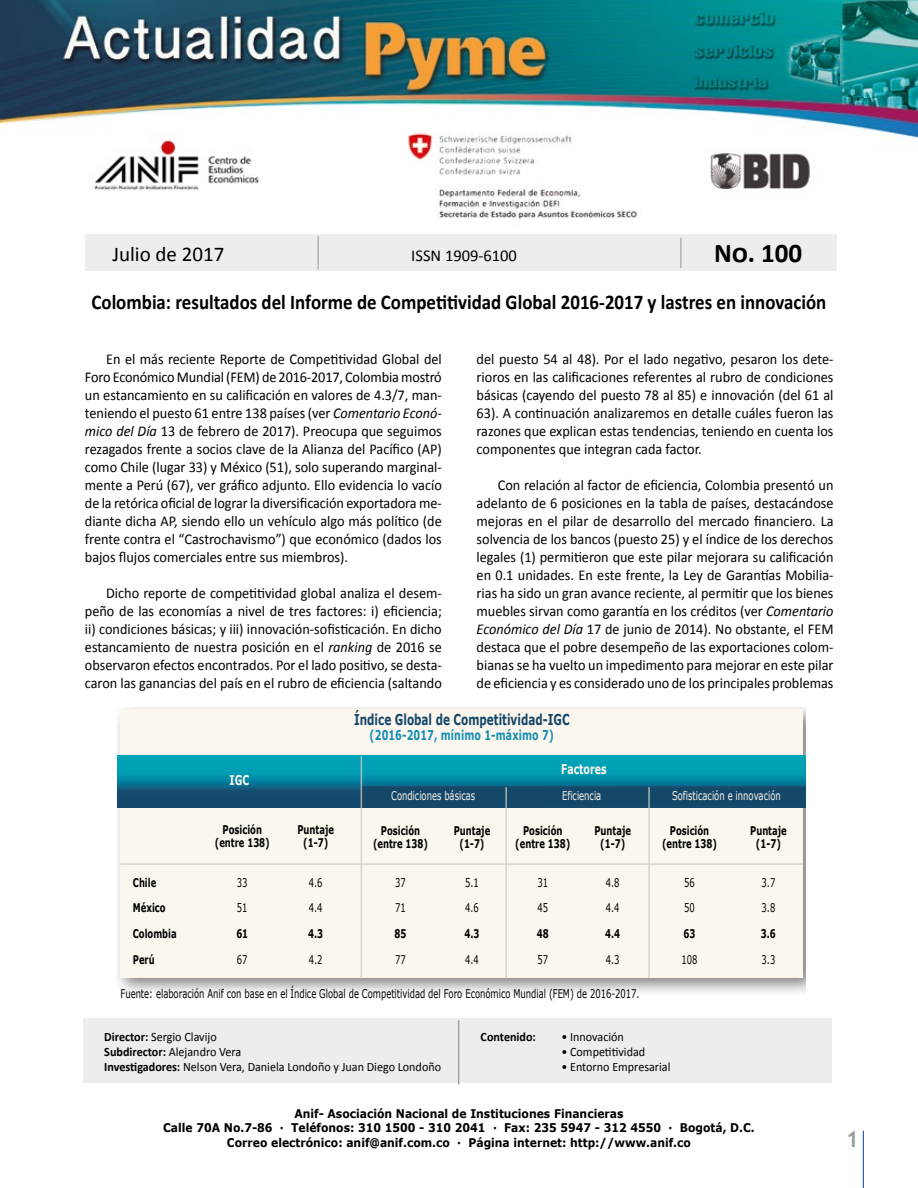
<style>
.page{position:relative;width:918px;height:1188px;background:#fff}
.page>*{position:absolute;margin:0;border:0;box-sizing:border-box;transform-origin:0 0}
.t1{font:700 27px "Calibri";color:#000}
.t2{font:700 22.5px "Trebuchet MS";color:#9d9d9c}
.t3{font:700 21px "Calibri";color:#000;scale:.9 1}
.t4{font:21px "Calibri";color:#000}
.t5{font:16.5px "Calibri";color:#000}
.t6{font:15px/18px "Calibri";color:#000;text-align:justify;scale:.95 1}
.t7{font:700 15px "Verdana";color:#154769;scale:.7 1}
.t8{font:700 13.5px "Verdana";letter-spacing:.01em;color:#148eb0;scale:.7 1}
.t9{font:700 13.5px "Verdana";color:#fcf7ee;scale:.7 1}
.t10{font:12.75px/15.3px "Calibri";color:#000;scale:.95 1}
.t11{font:700 12.75px "Calibri";color:#000;scale:.95 1}
.t12{font:700 12px/14.4px "Verdana";color:#000;text-align:center;scale:.9 1}
.t13{font:700 12px/13.5px "Verdana";color:#000;text-align:center;scale:.7 1}
.t14{font:12px "Verdana";color:#000;scale:.7 1}
.t15{font:12px "Verdana";color:#fcf7ee;scale:.7 1}
.s1{font-style:italic}
.s2{font-weight:700}
</style>
<div class="page">
<img style="left:0;top:0;width:918px;height:220px">
<div style="left:84px;top:1018px;width:748px;height:65px;background:#ededed"></div>
<div style="left:85px;top:235px;width:752px;height:36px;background:#ededed"></div>
<hr style="left:458px;top:1020px;width:1px;height:65px;background:#a3a3a3">
<hr style="left:863px;top:1131px;width:1px;height:57px;background:#063e85">
<hr style="left:317px;top:236px;width:2px;height:33px;background:#b3b2b2">
<hr style="left:680px;top:238px;width:2px;height:30px;background:#b3b2b2">
<img style="left:117px;top:708px;width:688px;height:285px">
<div style="left:121px;top:709px;width:682px;height:269px;background:#fcf7ee"></div>
<svg style="left:118px;top:755px;width:687px;height:53px;background:#05849f"></svg>
<div style="left:361px;top:787px;width:444px;height:19px;background:#154769"></div>
<hr style="left:361px;top:756px;width:1px;height:223px;background:#d0ccbf">
<hr style="left:648px;top:787px;width:2px;height:191px;background:#d0ccbf">
<hr style="left:121px;top:863px;width:682px;height:2px;background:#d0ccbf">
<hr style="left:505px;top:787px;width:2px;height:192px;background:#d0ccbf">
<h3 class="t4" style="left:112px;top:241px;width:113px">Julio de 2017</h3>
<p class="t5" style="left:411px;top:245px;width:107px">ISSN 1909-6100</p>
<h1 class="t1" style="left:714px;top:236px;width:90px">No. 100</h1>
<h3 class="t3" style="left:92px;top:289px;width:818px">Colombia: resultados del Informe de Competitividad Global 2016-2017 y lastres en innovación</h3>
<p class="t6" style="left:85px;top:350px;width:377px;text-indent:21px">En el más reciente Reporte de Competitividad Global del Foro Económico Mundial (FEM) de 2016-2017, Colombia mostró un estancamiento en su calificación en valores de 4.3/7, man&shy;teniendo el puesto 61 entre 138 países (ver <span class="s1">Comentario Econó&shy;mico del Día</span> 13 de febrero de 2017). Preocupa que seguimos rezagados frente a socios clave de la Alianza del Pacífico (AP) como Chile (lugar 33) y México (51), solo superando marginal&shy;mente a Perú (67), ver gráfico adjunto. Ello evidencia lo vacío de la retórica oficial de lograr la diversificación exportadora me&shy;diante dicha AP, siendo ello un vehículo algo más político (de frente contra el “Castrochavismo”) que económico (dados los bajos flujos comerciales entre sus miembros).</p>
<p class="t6" style="left:85px;top:584px;width:377px;text-indent:21px">Dicho reporte de competitividad global analiza el desem&shy;peño de las economías a nivel de tres factores: i) eficiencia; ii) condiciones básicas; y iii) innovación-sofisticación. En dicho estancamiento de nuestra posición en el <span class="s1">ranking</span> de 2016 se observaron efectos encontrados. Por el lado positivo, se desta&shy;caron las ganancias del país en el rubro de eficiencia (saltando</p>
<p class="t6" style="left:477px;top:350px;width:377px">del puesto 54 al 48). Por el lado negativo, pesaron los dete&shy;rioros en las calificaciones referentes al rubro de condiciones básicas (cayendo del puesto 78 al 85) e innovación (del 61 al 63). A continuación analizaremos en detalle cuáles fueron las razones que explican estas tendencias, teniendo en cuenta los componentes que integran cada factor.</p>
<p class="t6" style="left:477px;top:476px;width:377px;text-indent:21px">Con relación al factor de eficiencia, Colombia presentó un adelanto de 6 posiciones en la tabla de países, destacándose mejoras en el pilar de desarrollo del mercado financiero. La solvencia de los bancos (puesto 25) y el índice de los derechos legales (1) permitieron que este pilar mejorara su calificación en 0.1 unidades. En este frente, la Ley de Garantías Mobilia&shy;rias ha sido un gran avance reciente, al permitir que los bienes muebles sirvan como garantía en los créditos (ver <span class="s1">Comentario Económico del Día</span> 17 de junio de 2014). No obstante, el FEM destaca que el pobre desempeño de las exportaciones colom&shy;bianas se ha vuelto un impedimento para mejorar en este pilar de eficiencia y es considerado uno de los principales problemas</p>
<p class="t9" style="left:230px;top:770px;width:30px">IGC</p>
<p class="t13" style="left:215px;top:822px;width:80px">Posición (entre 138)</p>
<p class="t13" style="left:298px;top:822px;width:54px">Puntaje (1-7)</p>
<p class="t7" style="left:354px;top:709px;width:310px">Índice Global de Competitividad-IGC</p>
<p class="t8" style="left:370px;top:726px;width:265px">(2016-2017, mínimo 1-máximo 7)</p>
<p class="t9" style="left:561px;top:760px;width:66px">Factores</p>
<p class="t15" style="left:391px;top:788px;width:122px">Condiciones básicas</p>
<p class="t15" style="left:562px;top:788px;width:58px">Eficiencia</p>
<p class="t15" style="left:672px;top:788px;width:157px">Sofisticación e innovación</p>
<p class="t13" style="left:373px;top:823px;width:80px">Posición (entre 138)</p>
<p class="t13" style="left:454px;top:823px;width:54px">Puntaje (1-7)</p>
<p class="t13" style="left:515px;top:823px;width:80px">Posición (entre 138)</p>
<p class="t13" style="left:594px;top:823px;width:54px">Puntaje (1-7)</p>
<p class="t13" style="left:662px;top:823px;width:80px">Posición (entre 138)</p>
<p class="t13" style="left:750px;top:823px;width:54px">Puntaje (1-7)</p>
<p class="t13" style="left:133px;top:875px;width:35px">Chile</p>
<p class="t14" style="left:237px;top:874px;width:17px">33</p>
<p class="t14" style="left:309px;top:874px;width:21px">4.6</p>
<p class="t14" style="left:395px;top:874px;width:17px">37</p>
<p class="t14" style="left:465px;top:874px;width:21px">5.1</p>
<p class="t14" style="left:537px;top:874px;width:17px">31</p>
<p class="t14" style="left:606px;top:874px;width:21px">4.8</p>
<p class="t14" style="left:684px;top:874px;width:17px">56</p>
<p class="t14" style="left:762px;top:874px;width:21px">3.7</p>
<p class="t13" style="left:133px;top:901px;width:48px">México</p>
<p class="t14" style="left:237px;top:900px;width:17px">51</p>
<p class="t14" style="left:309px;top:900px;width:21px">4.4</p>
<p class="t14" style="left:395px;top:900px;width:17px">71</p>
<p class="t14" style="left:465px;top:900px;width:21px">4.6</p>
<p class="t14" style="left:537px;top:900px;width:17px">45</p>
<p class="t14" style="left:606px;top:900px;width:21px">4.4</p>
<p class="t14" style="left:684px;top:900px;width:17px">50</p>
<p class="t14" style="left:762px;top:900px;width:21px">3.8</p>
<p class="t13" style="left:133px;top:927px;width:64px">Colombia</p>
<p class="t13" style="left:236px;top:927px;width:19px">61</p>
<p class="t13" style="left:308px;top:927px;width:23px">4.3</p>
<p class="t13" style="left:395px;top:927px;width:19px">85</p>
<p class="t13" style="left:465px;top:927px;width:23px">4.3</p>
<p class="t13" style="left:537px;top:927px;width:19px">48</p>
<p class="t13" style="left:605px;top:927px;width:23px">4.4</p>
<p class="t13" style="left:684px;top:927px;width:19px">63</p>
<p class="t13" style="left:761px;top:927px;width:23px">3.6</p>
<p class="t13" style="left:133px;top:953px;width:33px">Perú</p>
<p class="t14" style="left:237px;top:952px;width:17px">67</p>
<p class="t14" style="left:309px;top:952px;width:21px">4.2</p>
<p class="t14" style="left:395px;top:952px;width:17px">77</p>
<p class="t14" style="left:465px;top:952px;width:21px">4.4</p>
<p class="t14" style="left:537px;top:952px;width:17px">57</p>
<p class="t14" style="left:606px;top:952px;width:21px">4.3</p>
<p class="t14" style="left:682px;top:952px;width:24px">108</p>
<p class="t14" style="left:762px;top:952px;width:21px">3.3</p>
<p class="t14" style="left:121px;top:986px;width:743px">Fuente: elaboración Anif con base en el Índice Global de Competitividad del Foro Económico Mundial (FEM) de 2016-2017.</p>
<p class="t10" style="left:104px;top:1029px;width:356px"><span class="s2">Director:</span> Sergio Clavijo<br><span class="s2">Subdirector:</span> Alejandro Vera<br><span class="s2">Investigadores:</span> Nelson Vera, Daniela Londoño y Juan Diego Londoño</p>
<p class="t11" style="left:481px;top:1028px;width:60px">Contenido:</p>
<p class="t10" style="left:561px;top:1029px;width:67px">• Innovación</p>
<p class="t10" style="left:561px;top:1044px;width:90px">• Competitividad</p>
<p class="t10" style="left:561px;top:1060px;width:116px">• Entorno Empresarial</p>
<p class="t12" style="left:163px;top:1106px;width:659px">Anif- Asociación Nacional de Instituciones Financieras<br>Calle 70A No.7-86 ∙ Teléfonos: 310 1500 - 310 2041 ∙ Fax: 235 5947 - 312 4550 ∙ Bogotá, D.C.<br>Correo electrónico: anif@anif.com.co ∙ Página internet: http://www.anif.co</p>
<h2 class="t2" style="left:846px;top:1125px;width:15px">1</h2>
</div>
